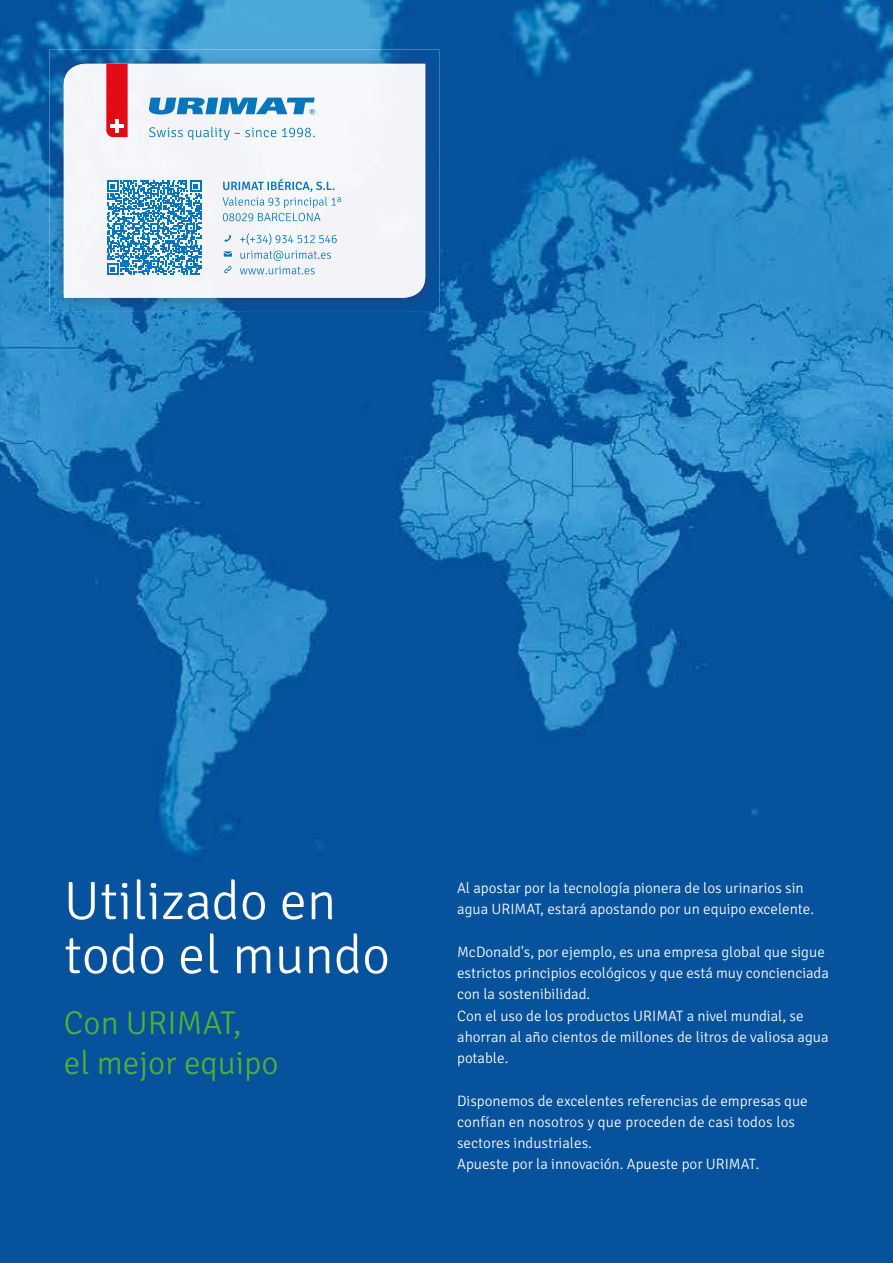
<style>
.page{position:relative;width:893px;height:1263px;background:#fff}
.page>*{position:absolute;margin:0;border:0;box-sizing:border-box;transform-origin:0 0}
.t1{font:300 54px/54px "Signika Negative";color:#fff}
.t2{font:300 33px/39.6px "Signika Negative";color:#53af32}
.t3{font:300 15px/21.3px "Signika Negative";color:#fff}
</style>
<div class="page">
<img style="left:0;top:0;width:893px;height:1263px">
<img style="left:49px;top:49px;width:390px;height:263px">
<div style="left:64px;top:64px;width:361px;height:234px;background:#f4f4f9"></div>
<img style="left:240px;top:233px;width:97px;height:12px">
<img style="left:240px;top:251px;width:91px;height:10px">
<img style="left:240px;top:266px;width:75px;height:8px">
<img style="left:223px;top:179px;width:111px;height:13px">
<img style="left:223px;top:197px;width:118px;height:11px">
<img style="left:223px;top:213px;width:98px;height:8px">
<svg style="left:107px;top:180px;width:95px;height:95px"></svg>
<svg style="left:149px;top:127px;width:166px;height:13px"></svg>
<svg style="left:148px;top:98px;width:167px;height:17px"></svg>
<svg style="left:106px;top:64px;width:22px;height:73px;background:#e31421"></svg>
<hr style="left:110px;top:124px;width:14px;height:4px;background:#fff">
<hr style="left:115px;top:120px;width:4px;height:13px;background:#fff">
<svg style="left:224px;top:235px;width:7px;height:7px"></svg>
<svg style="left:224px;top:251px;width:8px;height:6px"></svg>
<svg style="left:224px;top:266px;width:7px;height:7px"></svg>
<h1 class="t1" style="left:64px;top:875px;width:328px">Utilizado en todo el mundo</h1>
<h2 class="t2" style="left:64px;top:1004px;width:216px">Con URIMAT,<br>el mejor equipo</h2>
<p class="t3" style="left:457px;top:878px;width:359px">Al apostar por la tecnología pionera de los urinarios sin agua URIMAT, estará apostando por un equipo excelente.</p>
<p class="t3" style="left:457px;top:941px;width:373px">McDonald's, por ejemplo, es una empresa global que sigue estrictos principios ecológicos y que está muy concienciada con la sostenibilidad.<br>Con el uso de los productos URIMAT a nivel mundial, se ahorran al año cientos de millones de litros de valiosa agua potable.</p>
<p class="t3" style="left:457px;top:1090px;width:352px">Disponemos de excelentes referencias de empresas que confían en nosotros y que proceden de casi todos los sectores industriales.<br>Apueste por la innovación. Apueste por URIMAT.</p>
</div>
